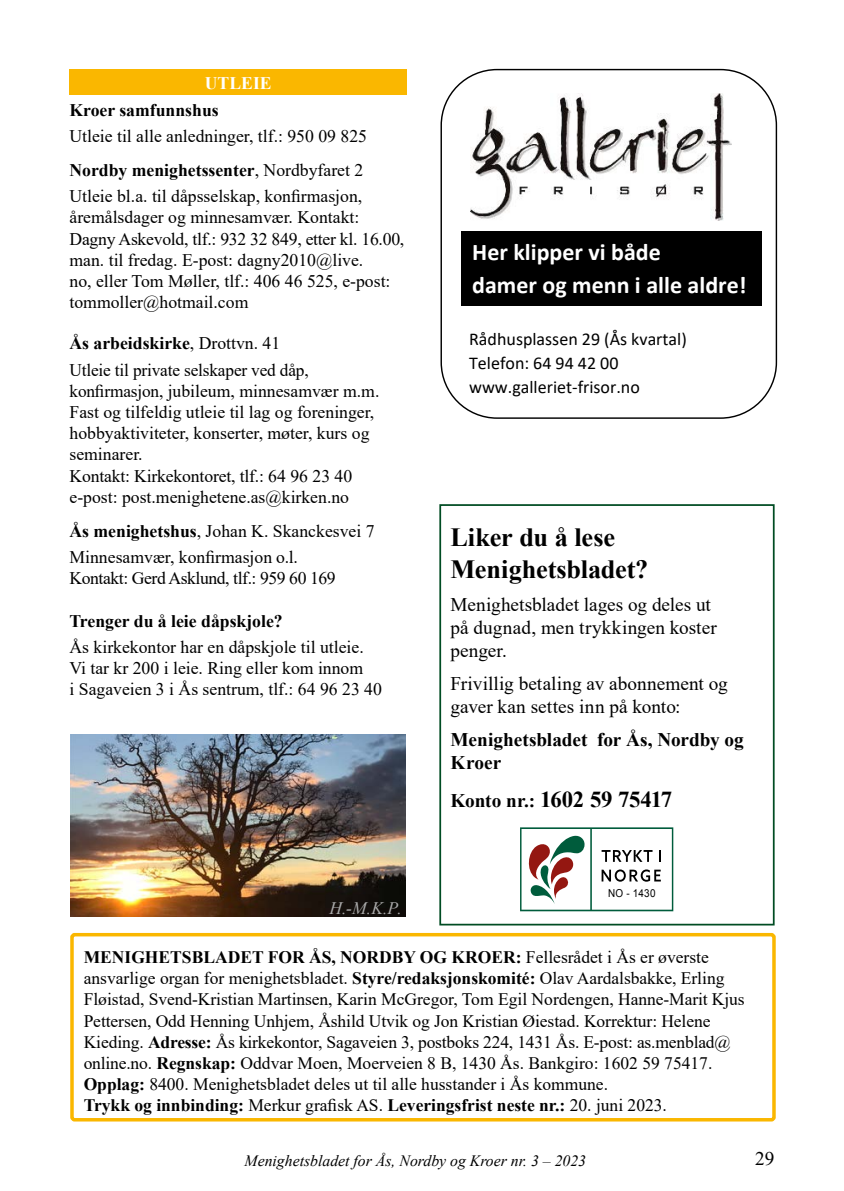
<style>
.page{position:relative;width:844px;height:1191px;background:#fff}
.page>*{position:absolute;margin:0;border:0;box-sizing:border-box;transform-origin:0 0}
.t1{font:700 26.25px/31.5px "Times New Roman";letter-spacing:-.005em;color:#000}
.t2{font:700 23.97px/32.4px "Calibri";color:#fff}
.t3{font:700 22.75px "Times New Roman";letter-spacing:-.02em;color:#000}
.t4{font:19.25px/23.1px "Times New Roman";color:#000}
.t5{font:700 19.25px/23.1px "Times New Roman";letter-spacing:-.005em;color:#000}
.t6{font:18.03px/23.8px "Calibri";color:#000}
.t7{font:17.68px/21.2px "Times New Roman";color:#000}
.t8{font:700 17.68px "Times New Roman";color:#000}
.t9{font:17.68px "Times New Roman";letter-spacing:-.025em;color:#000}
.t10{font:700 17.68px "Times New Roman";color:#fff}
.t11{font:17.5px/21px "Times New Roman";letter-spacing:-.005em;color:#000}
.t12{font:italic 17.5px "Times New Roman";color:#aaa}
.t13{font:italic 15.75px "Times New Roman";color:#000}
.t14{font:11.03px "Arial";letter-spacing:.02em;color:#000;scale:.91 1}
.s1{font-weight:700}
.s2{font-size:19.25px}
</style>
<div class="page">
<div style="left:69px;top:69px;width:338px;height:25px;background:#fab700"></div>
<svg style="left:70px;top:932px;width:706px;height:190px"></svg>
<div style="left:439px;top:504px;width:335px;height:421px;border:2px solid #004c23"></div>
<div style="left:440px;top:69px;width:336px;height:350px;background:#fff;border:1px solid #000;border-radius:56px"></div>
<img style="left:471px;top:94px;width:260px;height:127px">
<div style="left:461px;top:231px;width:299px;height:74px;background:#000"></div>
<svg style="left:520px;top:827px;width:153px;height:84px"></svg>
<img style="left:70px;top:734px;width:335px;height:182px">
<p class="t10" style="left:205px;top:70px;width:68px">UTLEIE</p>
<p class="t8" style="left:69px;top:97px;width:151px">Kroer samfunnshus</p>
<p class="t7" style="left:69px;top:118px;width:299px;line-height:33.9px">Utleie til alle anledninger, tlf.: 950 09 825<br><span class="s1">Nordby menighetssenter</span>, Nordbyfaret 2</p>
<p class="t7" style="left:69px;top:185px;width:336px">Utleie bl.a. til dåpsselskap, konfirmasjon, åremålsdager og minnesamvær. Kontakt:<br>Dagny Askevold, tlf.: 932 32 849, etter kl. 16.00, man. til fredag. E-post: dagny2010@live.<br>no, eller Tom Møller, tlf.: 406 46 525, e-post: tommoller@hotmail.com</p>
<p class="t7" style="left:69px;top:330px;width:241px;line-height:26.2px"><span class="s1">Ås arbeidskirke</span>, Drottvn. 41<br>Utleie til private selskaper ved dåp,</p>
<p class="t7" style="left:69px;top:380px;width:311px">konfirmasjon, jubileum, minnesamvær m.m.<br>Fast og tilfeldig utleie til lag og foreninger, hobbyaktiviteter, konserter, møter, kurs og seminarer.<br>Kontakt: Kirkekontoret, tlf.: 64 96 23 40 e-post: post.menighetene.as@kirken.no</p>
<p class="t7" style="left:69px;top:517px;width:306px;line-height:26.2px"><span class="s1">Ås menighetshus</span>, Johan K. Skanckesvei 7<br>Minnesamvær, konfirmasjon o.l.</p>
<p class="t9" style="left:69px;top:566px;width:268px">Kontakt: Gerd Asklund, tlf.: 959 60 169</p>
<p class="t8" style="left:69px;top:608px;width:215px">Trenger du å leie dåpskjole?</p>
<p class="t7" style="left:69px;top:636px;width:314px">Ås kirkekontor har en dåpskjole til utleie.<br>Vi tar kr 200 i leie. Ring eller kom innom<br>i Sagaveien 3 i Ås sentrum, tlf.: 64 96 23 40</p>
<p class="t12" style="left:329px;top:896px;width:74px">H.-M.K.P.</p>
<h2 class="t2" style="left:472px;top:236px;width:276px">Her klipper vi både<br>damer og menn i alle aldre!</h2>
<p class="t6" style="left:469px;top:327px;width:219px">Rådhusplassen 29 (Ås kvartal)<br>Telefon: 64 94 42 00 www.galleriet-frisor.no</p>
<h1 class="t1" style="left:450px;top:521px;width:199px">Liker du å lese<br>Menighetsbladet?</h1>
<p class="t4" style="left:450px;top:592px;width:268px">Menighetsbladet lages og deles ut på dugnad, men trykkingen koster penger.</p>
<p class="t4" style="left:450px;top:671px;width:278px">Frivillig betaling av abonnement og gaver kan settes inn på konto:</p>
<p class="t5" style="left:450px;top:727px;width:295px">Menighetsbladet for Ås, Nordby og<br>Kroer</p>
<p class="t3" style="left:450px;top:782px;width:223px"><span class="s2">Konto nr.:</span> 1602 59 75417</p>
<p class="t14" style="left:608px;top:886px;width:54px">NO - 1430</p>
<p class="t11" style="left:84px;top:946px;width:662px"><span class="s1">MENIGHETSBLADET FOR ÅS, NORDBY OG KROER:</span> Fellesrådet i Ås er øverste ansvarlige organ for menighetsbladet. <span class="s1">Styre/redaksjonskomité:</span> Olav Aardalsbakke, Erling Fløistad, Svend-Kristian Martinsen, Karin McGregor, Tom Egil Nordengen, Hanne-Marit Kjus Pettersen, Odd Henning Unhjem, Åshild Utvik og Jon Kristian Øiestad. Korrektur: Helene Kieding. <span class="s1">Adresse:</span> Ås kirkekontor, Sagaveien 3, postboks 224, 1431 Ås. E-post: as.menblad@ online.no. <span class="s1">Regnskap:</span> Oddvar Moen, Moerveien 8 B, 1430 Ås. Bankgiro: 1602 59 75417.<br><span class="s1">Opplag:</span> 8400. Menighetsbladet deles ut til alle husstander i Ås kommune.<br><span class="s1">Trykk og innbinding:</span> Merkur grafisk AS. <span class="s1">Leveringsfrist neste nr.:</span> 20. juni 2023.</p>
<p class="t13" style="left:244px;top:1149px;width:343px">Menighetsbladet for Ås, Nordby og Kroer nr. 3 – 2023</p>
<p class="t4" style="left:755px;top:1146px;width:21px">29</p>
</div>
